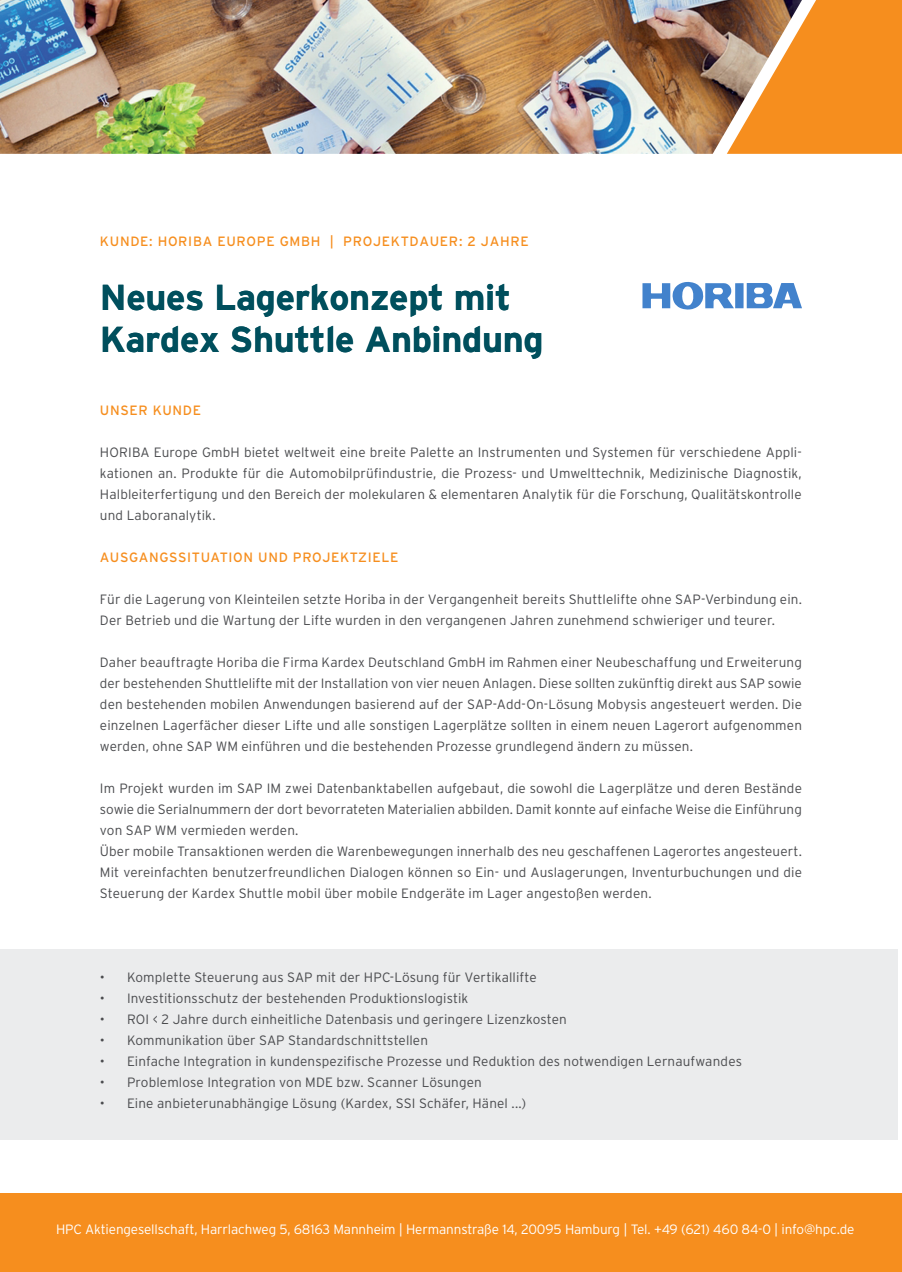
<style>
.page{position:relative;width:902px;height:1272px;background:#fff}
.page>*{position:absolute;margin:0;border:0;box-sizing:border-box;transform-origin:0 0}
.headline1{font:700 36px/42px "Interstate";letter-spacing:-.01em;color:#004f5d}
.headline1-2{font:300 13.5px/21px "Interstate";letter-spacing:.01em;color:#4a4b4e;text-align:justify}
.headline1-3{font:300 13.5px "Interstate";letter-spacing:-.01em;color:#fff}
.headline1-4{font:13.5px "Interstate";letter-spacing:.05em;color:#f68e1e}
</style>
<div class="page">
<img style="left:0;top:0;width:726px;height:154px">
<svg style="left:726px;top:0;width:175px;height:154px;background:#e49039"></svg>
<div style="left:0;top:1193px;width:901px;height:78px;background:#f68e1e"></div>
<div style="left:0;top:949px;width:897px;height:191px;background:#ebeced"></div>
<div style="left:735px;top:283px;width:8px;height:25px;background:#4282cc"></div>
<svg style="left:642px;top:282px;width:91px;height:28px"></svg>
<svg style="left:746px;top:283px;width:56px;height:25px"></svg>
<p class="headline1-4" style="left:100px;top:233px;width:430px">KUNDE: HORIBA EUROPE GMBH | PROJEKTDAUER: 2 JAHRE</p>
<p class="headline1" style="left:100px;top:275px;width:445px">Neue s Lagerkonzept mit<br>Kardex Shuttle Anbindung</p>
<p class="headline1-4" style="left:100px;top:401px;width:103px">UNSER KUNDE</p>
<p class="headline1-2" style="left:100px;top:441px;width:703px">HORIBA Europe GmbH bietet weltweit eine breite Palette an Instrumenten und Systemen für verschiedene Appli&shy;kationen an. Produkte für die Automobilprüfindustrie, die Prozess- und Umwelttechnik, Medizinische Diagnostik, Halbleiterfertigung und den Bereich der molekularen &amp; elementaren Analytik für die Forschung, Qualitätskontrolle und Laboranalytik.</p>
<p class="headline1-4" style="left:100px;top:548px;width:300px">AUSGANGSSITUATION UND PROJEKTZIELE</p>
<p class="headline1-2" style="left:100px;top:588px;width:703px">Für die Lagerung von Kleinteilen setzte Horiba in der Vergangenheit bereits Shuttlelifte ohne SAP-Verbindung ein.<br>Der Betrieb und die Wartung der Lifte wurden in den vergangenen Jahren zunehmend schwieriger und teurer.</p>
<p class="headline1-2" style="left:100px;top:651px;width:703px">Daher beauftragte Horiba die Firma Kardex Deutschland GmbH im Rahmen einer Neubeschaffung und Erweiterung der bestehenden Shuttlelifte mit der Installation von vier neuen Anlagen. Diese sollten zukünftig direkt aus SAP sowie den bestehenden mobilen Anwendungen basierend auf der SAP-Add-On-Lösung Mobysis angesteuert werden. Die einzelnen Lagerfächer dieser Lifte und alle sonstigen Lagerplätze sollten in einem neuen Lagerort aufgenommen werden, ohne SAP WM einführen und die bestehenden Prozesse grundlegend ändern zu müssen.</p>
<p class="headline1-2" style="left:100px;top:777px;width:703px;text-align:left">Im Projekt wurden im SAP IM zwei Datenbanktabellen aufgebaut, die sowohl die Lagerplätze und deren Bestände sowie die Serialnummern der dort bevorrateten Materialien abbilden. Damit konnte auf einfache Weise die Einführung von SAP WM vermieden werden.<br>Über mobile Transaktionen werden die Warenbewegungen innerhalb des neu geschaffenen Lagerortes angesteuert.<br>Mit vereinfachten benutzerfreundlichen Dialogen können so Ein- und Auslagerungen, Inventurbuchungen und die Steuerung der Kardex Shuttle mobil über mobile Endgeräte im Lager angestoßen werden.</p>
<p class="headline1-2" style="left:100px;top:966px;width:438px">• Komplette Steuerung aus SAP mit der HPC-Lösung für Vertikallifte</p>
<p class="headline1-2" style="left:100px;top:987px;width:370px">• Investitionsschutz der bestehenden Produktionslogistik</p>
<p class="headline1-2" style="left:100px;top:1008px;width:468px">• ROI &lt; 2 Jahre durch einheitliche Datenbasis und geringere Lizenzkosten</p>
<p class="headline1-2" style="left:100px;top:1029px;width:329px">• Kommunikation über SAP Standardschnittstellen</p>
<p class="headline1-2" style="left:100px;top:1050px;width:643px">• Einfache Integration in kundenspezifische Prozesse und Reduktion des notwendigen Lernaufwandes</p>
<p class="headline1-2" style="left:100px;top:1071px;width:383px">• Problemlose Integration von MDE bzw. Scanner Lösungen</p>
<p class="headline1-2" style="left:100px;top:1092px;width:428px">• Eine anbieterunabhängige Lösung (Kardex, SSI Schäfer, Hänel ...)</p>
<p class="headline1-3" style="left:56px;top:1220px;width:799px">HPC Aktiengesellschaft, Harrlachweg 5, 68163 Mannheim | Hermannstraße 14, 20095 Hamburg | Tel. +49 (621) 460 84-0 | info@hpc.de</p>
</div>
